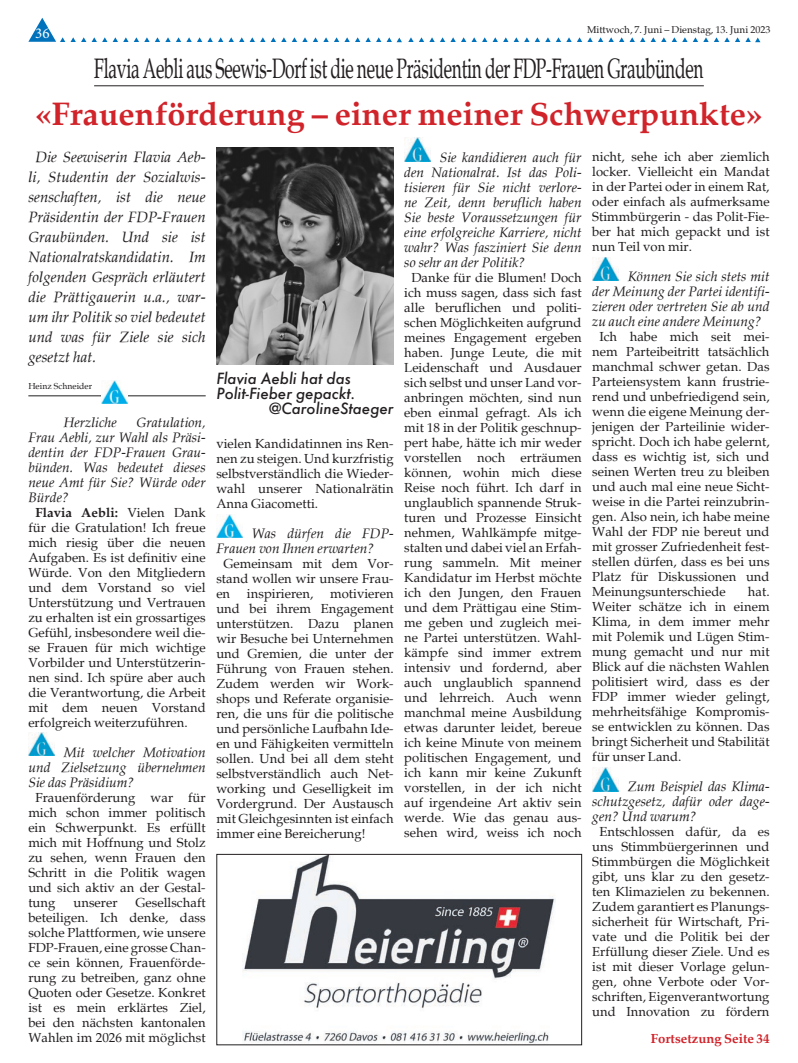
<style>
.page{position:relative;width:798px;height:1063px;background:#fff}
.page>*{position:absolute;margin:0;border:0;box-sizing:border-box;transform-origin:0 0}
.Lauftext{font:700 32.5px "Palatia";color:#d1232a}
.Übertitel{font:28.12px "Palatia";letter-spacing:-.02em;color:#231f20;scale:.62 1}
.Lauftext-2{font:italic 15px/20px "Palatia";color:#231f20;text-align:justify}
.Lauftext-3{font:italic 500 15px/15px "Futura";color:#231f20}
.t1{font:15px "Minion Pro";color:#fff}
.Lauftext-4{font:italic 13.75px/15px "Palatia";color:#231f20;text-align:justify}
.Lauftext-5{font:13.12px/15px "Palatia";color:#231f20;text-align:justify}
.Lauftext-6{font:700 13.12px "Palatia";color:#d1232a}
.t2{font:10px "Palatia";color:#231f20}
.t3{font:8.75px "Palatia";color:#231f20}
.s1{font-weight:700}
</style>
<div class="page">
<svg style="left:113px;top:37px;width:15px;height:5px"></svg>
<svg style="left:134px;top:37px;width:15px;height:5px"></svg>
<svg style="left:155px;top:37px;width:152px;height:5px"></svg>
<svg style="left:313px;top:37px;width:15px;height:5px"></svg>
<svg style="left:334px;top:37px;width:15px;height:5px"></svg>
<svg style="left:28px;top:18px;width:79px;height:24px"></svg>
<svg style="left:355px;top:37px;width:47px;height:5px"></svg>
<svg style="left:408px;top:37px;width:47px;height:5px"></svg>
<svg style="left:461px;top:37px;width:15px;height:5px"></svg>
<svg style="left:482px;top:37px;width:15px;height:5px"></svg>
<svg style="left:503px;top:37px;width:152px;height:5px"></svg>
<svg style="left:661px;top:37px;width:15px;height:5px"></svg>
<svg style="left:682px;top:37px;width:15px;height:5px"></svg>
<svg style="left:703px;top:37px;width:57px;height:5px"></svg>
<img style="left:216px;top:514px;width:26px;height:24px">
<img style="left:404px;top:138px;width:27px;height:23px">
<img style="left:28px;top:733px;width:27px;height:23px">
<img style="left:592px;top:768px;width:26px;height:23px">
<img style="left:592px;top:258px;width:26px;height:22px">
<hr style="left:28px;top:395px;width:178px;height:1px;background:#231f20">
<img style="left:102px;top:381px;width:26px;height:23px">
<hr style="left:94px;top:85px;width:609px;height:1px;background:#231f20">
<img style="left:242px;top:856px;width:313px;height:187px">
<div style="left:216px;top:854px;width:366px;height:191px;border:1px solid #231f20"></div>
<img style="left:216px;top:148px;width:177px;height:217px">
<p class="t1" style="left:35px;top:23px;width:16px">36</p>
<p class="t2" style="left:586px;top:23px;width:185px">Mittwoch, 7. Juni – Dienstag, 13. Juni 2023</p>
<p class="Übertitel" style="left:94px;top:51px;width:983px">Flavia Aebli aus Seewis-Dorf ist die neue Präsidentin der FDP-Frauen Graubünden</p>
<p class="Lauftext" style="left:35px;top:95px;width:728px">«Frauenförderung – einer meiner Schwerpunkte»</p>
<p class="Lauftext-2" style="left:28px;top:147px;width:179px;text-indent:7px">Die Seewiserin Flavia Aeb&shy;li, Studentin der Sozialwis&shy;senschaften, ist die neue Präsidentin der FDP-Frauen Graubünden. Und sie ist Nationalratskandidatin. Im folgenden Gespräch erläutert die Prättigauerin u.a., war&shy;um ihr Politik so viel bedeutet und was für Ziele sie sich gesetzt hat.</p>
<p class="Lauftext-5" style="left:592px;top:149px;width:179px">nicht, sehe ich aber ziemlich locker. Vielleicht ein Mandat in der Partei oder in einem Rat, oder einfach als aufmerksame Stimmbürgerin - das Polit-Fie&shy;ber hat mich gepackt und ist nun Teil von mir.</p>
<p class="Lauftext-4" style="left:592px;top:269px;width:179px;text-indent:35px">Können Sie sich stets mit der Meinung der Partei identifi&shy;zieren oder vertreten Sie ab und zu auch eine andere Meinung?</p>
<p class="Lauftext-5" style="left:592px;top:329px;width:179px;text-indent:7px">Ich habe mich seit mei&shy;nem Parteibeitritt tatsächlich manchmal schwer getan. Das Parteiensystem kann frustrie&shy;rend und unbefriedigend sein, wenn die eigene Meinung der&shy;jenigen der Parteilinie wider&shy;spricht. Doch ich habe gelernt, dass es wichtig ist, sich und seinen Werten treu zu bleiben und auch mal eine neue Sicht&shy;weise in die Partei reinzubrin&shy;gen. Also nein, ich habe meine Wahl der FDP nie bereut und mit grosser Zufriedenheit fest&shy;stellen dürfen, dass es bei uns Platz für Diskussionen und Meinungsunterschiede</p>
<p class="Lauftext-4" style="left:404px;top:150px;width:179px;text-indent:35px">Sie kandidieren auch für den Nationalrat. Ist das Poli&shy;tisieren für Sie nicht verlore&shy;ne Zeit, denn beruflich haben Sie beste Voraussetzungen für eine erfolgreiche Karriere, nicht wahr? Was fasziniert Sie denn so sehr an der Politik?</p>
<p class="Lauftext-5" style="left:404px;top:270px;width:179px;text-align:center">Danke für die Blumen! Doch ich muss sagen, dass sich fast alle beruflichen und politi&shy;schen Möglichkeiten aufgrund meines Engagement ergeben haben. Junge Leute, die mit<br>Leidenschaft und Ausdauer sich selbst und unser Land vor&shy;anbringen möchten, sind nun eben einmal gefragt. Als ich mit 18 in der Politik geschnup&shy;pert habe, hätte ich mir weder vorstellen noch erträumen können, wohin mich diese<br>Reise noch führt. Ich darf in unglaublich spannende Struk&shy;turen und Prozesse Einsicht nehmen, Wahlkämpfe mitge&shy;stalten und dabei viel an Erfah&shy;rung sammeln. Mit meiner<br>Kandidatur im Herbst möchte ich den Jungen, den Frauen und dem Prättigau eine Stim&shy;me geben und zugleich mei&shy;ne Partei unterstützen. Wahl&shy;kämpfe sind immer extrem intensiv und fordernd, aber auch unglaublich spannend und lehrreich. Auch wenn manchmal meine Ausbildung etwas darunter leidet, bereue ich keine Minute von meinem politischen Engagement, und ich kann mir keine Zukunft vorstellen, in der ich nicht auf irgendeine Art aktiv sein werde. Wie das genau aus&shy;sehen wird, weiss ich noch</p>
<p class="Lauftext-3" style="left:216px;top:371px;width:141px">Flavia Aebli hat das<br>Polit-Fieber gepackt.</p>
<p class="Lauftext-3" style="left:268px;top:401px;width:127px">@CarolineStaeger</p>
<p class="t3" style="left:28px;top:380px;width:65px">Heinz Schneider</p>
<p class="Lauftext-4" style="left:28px;top:414px;width:179px;text-indent:108px">Gratulation, Frau Aebli, zur Wahl als Präsi&shy;dentin der FDP-Frauen Grau&shy;bünden. Was bedeutet dieses neue Amt für Sie? Würde oder Bürde?</p>
<p class="Lauftext-5" style="left:28px;top:505px;width:179px;text-indent:7px"><span class="s1">Flavia Aebli:</span> Vielen Dank für die Gratulation! Ich freue mich riesig über die neuen Aufgaben. Es ist definitiv eine Würde. Von den Mitgliedern und dem Vorstand so viel Unterstützung und Vertrauen zu erhalten ist ein grossartiges Gefühl, insbesondere weil die&shy;se Frauen für mich wichtige Vorbilder und Unterstützerin&shy;nen sind. Ich spüre aber auch die Verantwortung, die Arbeit mit dem neuen Vorstand erfolgreich weiterzuführen.</p>
<p class="Lauftext-4" style="left:28px;top:744px;width:179px;text-indent:35px">Mit welcher Motivation und Zielsetzung übernehmen Sie das Präsidium?</p>
<p class="Lauftext-5" style="left:28px;top:790px;width:179px;text-indent:7px">Frauenförderung war für mich schon immer politisch ein Schwerpunkt. Es erfüllt mich mit Hoffnung und Stolz zu sehen, wenn Frauen den Schritt in die Politik wagen und sich aktiv an der Gestal&shy;tung</p>
<p class="Lauftext-4" style="left:64px;top:414px;width:54px">Herzliche</p>
<p class="Lauftext-5" style="left:216px;top:436px;width:179px">vielen Kandidatinnen ins Ren&shy;nen zu steigen. Und kurzfristig selbstverständlich die Wieder&shy;wahl unserer Nationalrätin Anna Giacometti.</p>
<p class="Lauftext-4" style="left:216px;top:526px;width:179px;text-indent:35px">Was dürfen die FDP-<br>Frauen von Ihnen erwarten?</p>
<p class="Lauftext-5" style="left:216px;top:556px;width:179px;text-indent:7px">Gemeinsam mit dem Vor&shy;stand wollen wir unsere Frau&shy;en</p>
<p class="Lauftext-5" style="left:592px;top:584px;width:179px;text-indent:155px">hat.<br>Weiter schätze ich in einem Klima, in dem immer mehr mit Polemik und Lügen Stim&shy;mung gemacht und nur mit Blick auf die nächsten Wahlen politisiert wird, dass es der FDP immer wieder gelingt, mehrheitsfähige Kompromis&shy;se entwicklen zu können. Das bringt Sicherheit und Stabilität für unser Land.</p>
<p class="Lauftext-4" style="left:592px;top:779px;width:179px;text-indent:35px">Zum Beispiel das Klima&shy;schutzgesetz, dafür oder dage&shy;gen? Und warum?</p>
<p class="Lauftext-5" style="left:592px;top:824px;width:179px;text-align:center">Entschlossen dafür, da es uns Stimmbüergerinnen und<br>Stimmbürgen die Möglichkeit gibt, uns klar zu den gesetz&shy;ten Klimazielen zu bekennen.<br>Zudem garantiert es Planungs&shy;sicherheit für Wirtschaft, Pri&shy;vate und die Politik bei der<br>Erfüllung dieser Ziele. Und es ist mit dieser Vorlage gelun&shy;gen, ohne Verbote oder Vor&shy;schriften, Eigenverantwortung und Innovation zu fördern</p>
<p class="Lauftext-5" style="left:216px;top:586px;width:179px;text-indent:114px">motivieren und bei ihrem Engagement unterstützen. Dazu planen wir Besuche bei Unternehmen und Gremien, die unter der Führung von Frauen stehen.<br>Zudem werden wir Work&shy;shops und Referate organisie&shy;ren, die uns für die politische und persönliche Laufbahn Ide&shy;en und Fähigkeiten vermitteln sollen. Und bei all dem steht selbstverständlich auch Net&shy;working und Geselligkeit im Vordergrund. Der Austausch mit Gleichgesinnten ist einfach immer eine Bereicherung!</p>
<p class="Lauftext-5" style="left:247px;top:586px;width:68px">inspirieren,</p>
<p class="Lauftext-5" style="left:28px;top:895px;width:179px;text-indent:107px">Gesellschaft beteiligen. Ich denke, dass solche Plattformen, wie unsere FDP-Frauen, eine grosse Chan&shy;ce sein können, Frauenförde&shy;rung zu betreiben, ganz ohne Quoten oder Gesetze. Konkret ist es mein erklärtes Ziel, bei den nächsten kantonalen Wahlen im 2026 mit möglichst</p>
<p class="Lauftext-5" style="left:73px;top:895px;width:46px">unserer</p>
<p class="Lauftext-6" style="left:650px;top:1030px;width:120px">Fortsetzung Seite 34</p>
</div>
